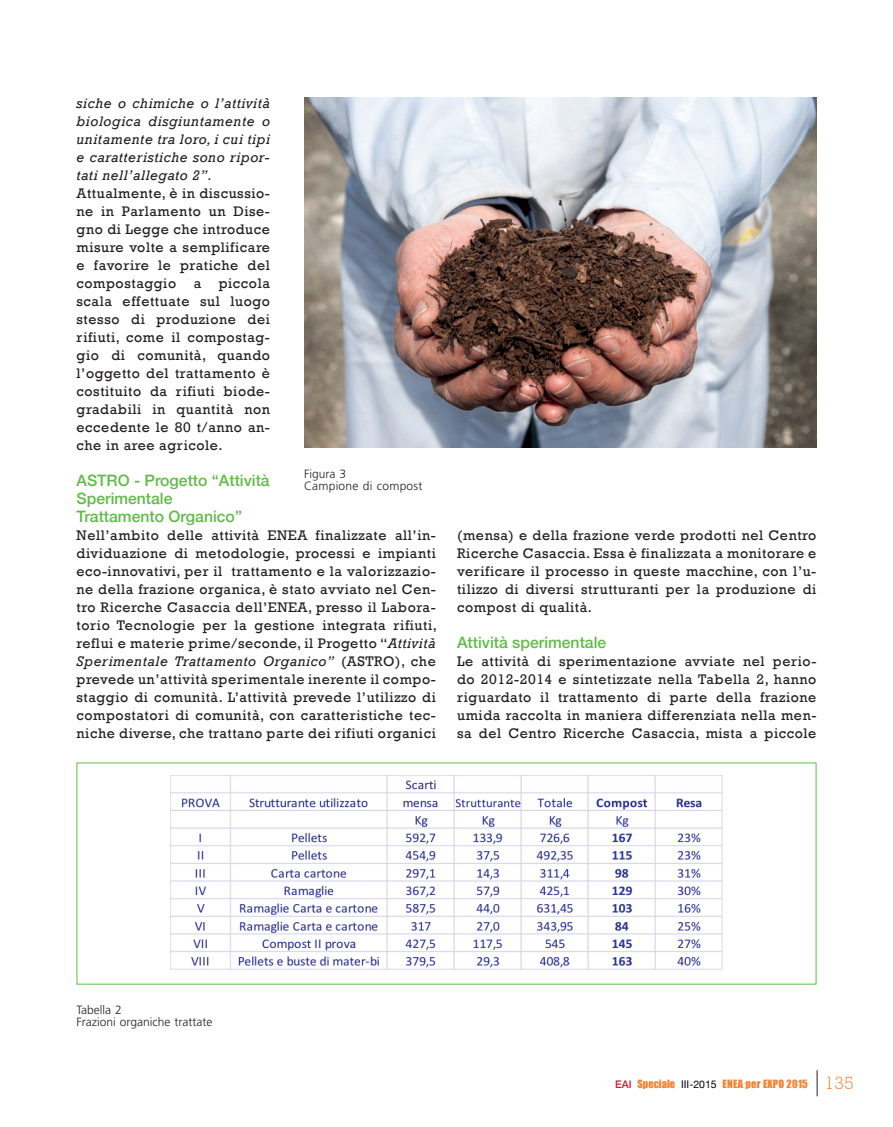
<style>
.page{position:relative;width:893px;height:1127px;background:#fff}
.page>*{position:absolute;margin:0;border:0;box-sizing:border-box;transform-origin:0 0}
.t1{font:500 15.75px/18px "Helvetica Neue";color:#60bb48}
.t2{font:14.25px/18px "Rockwell";letter-spacing:.04em;color:#231f20;text-align:justify}
.t3{font:italic 14.25px/18px "Rockwell";letter-spacing:.04em;color:#231f20;text-align:justify}
.t4{font:300 12px "Frutiger LT Std";color:#231f20}
.t5{font:300 12px "Frutiger LT Std";letter-spacing:.02em;color:#231f20}
.t6{font:300 12px "Frutiger";color:#231f20}
.t7{font:10.5px "Impact";letter-spacing:.025em;color:#f48232}
.s1{font-style:italic}
.s2{font-family:"Helvetica Neue";font-weight:500;color:#d7162e}
.s3{font-family:"Helvetica Neue";color:#000002}
.s4{font-family:"Rockwell Std";font-weight:300;font-size:18px}
</style>
<div class="page">
<svg style="left:817px;top:1070px;width:1px;height:26px"></svg>
<img style="left:170px;top:776px;width:553px;height:194px">
<img style="left:304px;top:98px;width:512px;height:350px">
<p class="t3" style="left:77px;top:94px;width:195px">siche o chimiche o l’attività biologica disgiuntamente o unitamente tra loro, i cui tipi e caratteristiche sono ripor&shy;tati nell’allegato 2”.</p>
<p class="t2" style="left:77px;top:184px;width:195px">Attualmente, è in discussio&shy;ne in Parlamento un Dise&shy;gno di Legge che introduce misure volte a semplificare e favorire le pratiche del compostaggio a piccola scala effettuate sul luogo stesso di produzione dei rifiuti, come il compostag&shy;gio di comunità, quando l’oggetto del trattamento è costituito da rifiuti biode&shy;gradabili in quantità non eccedente le 80 t/anno an&shy;che in aree agricole.</p>
<p class="t1" style="left:77px;top:470px;width:195px">ASTRO - Progetto “Attività<br>Sperimentale<br>Trattamento Organico”</p>
<p class="t2" style="left:77px;top:526px;width:362px">Nell’ambito delle attività ENEA finalizzate all’in&shy;dividuazione di metodologie, processi e impianti eco-innovativi, per il trattamento e la valorizzazio&shy;ne della frazione organica, è stato avviato nel Cen&shy;tro Ricerche Casaccia dell’ENEA, presso il Labora&shy;torio Tecnologie per la gestione integrata rifiuti, reflui e materie prime/seconde, il Progetto “<span class="s1">Attività Sperimentale Trattamento Organico”</span> (ASTRO), che prevede un’attività sperimentale inerente il compo&shy;staggio di comunità. L’attività prevede l’utilizzo di compostatori di comunità, con caratteristiche tec&shy;niche diverse, che trattano parte dei rifiuti organici</p>
<p class="t2" style="left:457px;top:526px;width:361px">(mensa) e della frazione verde prodotti nel Centro Ricerche Casaccia. Essa è finalizzata a monitorare e verificare il processo in queste macchine, con l’u&shy;tilizzo di diversi strutturanti per la produzione di compost di qualità.</p>
<p class="t6" style="left:304px;top:467px;width:44px">Figura 3</p>
<p class="t5" style="left:304px;top:479px;width:120px">Campione di compost</p>
<p class="t1" style="left:457px;top:632px;width:151px">Attività sperimentale</p>
<p class="t2" style="left:457px;top:652px;width:361px">Le attività di sperimentazione avviate nel perio&shy;do 2012-2014 e sintetizzate nella Tabella 2, hanno riguardato il trattamento di parte della frazione umida raccolta in maniera differenziata nella men&shy;sa del Centro Ricerche Casaccia, mista a piccole</p>
<p class="t6" style="left:77px;top:1003px;width:47px">Tabella 2</p>
<p class="t4" style="left:77px;top:1015px;width:137px">Frazioni organiche trattate</p>
<p class="t7" style="left:615px;top:1076px;width:240px"><span class="s2">EAI</span> Speciale <span class="s3">III-2015</span> ENEA per EXPO 2015 <span class="s4">135</span></p>
</div>
